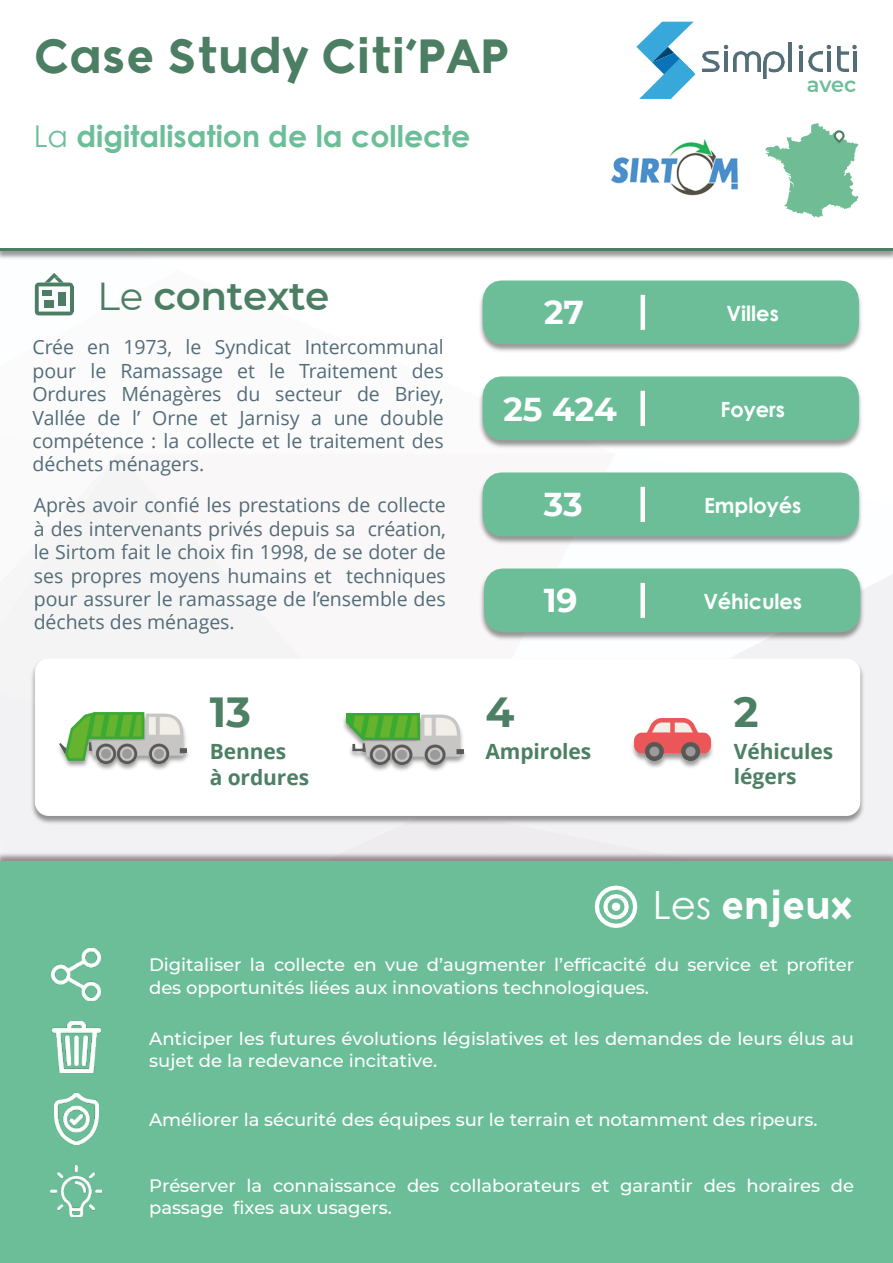
<style>
.page{position:relative;width:893px;height:1263px;background:#fff}
.page>*{position:absolute;margin:0;border:0;box-sizing:border-box;transform-origin:0 0}
.t1{font:700 48px "Kotori Rose";color:#4c7e63}
.t2{font:700 42px "Montserrat";color:#4c7f63}
.t3{font:600 39px "Montserrat";letter-spacing:-.01em;color:#4c7e63}
.t4{font:700 39px "Kotori Rose";color:#fff}
.t5{font:700 33px "Montserrat";letter-spacing:-.005em;color:#fff}
.t6{font:700 30px "Century Gothic";color:#6cbe99}
.t7{font:700 21px/25.2px "Open Sans";letter-spacing:-.005em;color:#4c7f63}
.t8{font:700 21px "Century Gothic";letter-spacing:-.005em;color:#fff}
.t9{font:600 21px "Montserrat";color:#6cbe99}
.t10{font:19.5px/23.4px "Open Sans";letter-spacing:-.005em;color:#536c79;text-align:justify}
.t11{font:500 18px/22.5px "Montserrat";letter-spacing:-.005em;color:#fff}
.s1{font-weight:400}
.s2{font-family:"Century Gothic";font-weight:400}
</style>
<div class="page">
<div style="left:655px;top:809px;width:238px;height:41px;background:#f2f1f3"></div>
<div style="left:733px;top:574px;width:160px;height:235px;background:#f2f1f3"></div>
<div style="left:436px;top:827px;width:219px;height:23px;background:#eeecef"></div>
<div style="left:0;top:522px;width:299px;height:172px;background:#f5f4f4"></div>
<div style="left:0;top:694px;width:436px;height:156px;background:#f2f1f3"></div>
<svg style="left:0;top:842px;width:39px;height:8px"></svg>
<div style="left:0;top:861px;width:893px;height:402px;background:#6cbe99"></div>
<hr style="left:0;top:248px;width:893px;height:3px;background:#4c7e63">
<svg style="left:0;top:251px;width:178px;height:373px"></svg>
<img style="left:480px;top:280px;width:381px;height:72px">
<div style="left:482px;top:281px;width:376px;height:63px;background:#6cbe99"></div>
<div style="left:640px;top:295px;width:5px;height:35px;background:#fff"></div>
<img style="left:479px;top:389px;width:382px;height:59px">
<div style="left:482px;top:376px;width:376px;height:64px;background:#6cbe99"></div>
<div style="left:640px;top:391px;width:5px;height:35px;background:#fff"></div>
<img style="left:478px;top:485px;width:384px;height:60px">
<div style="left:482px;top:472px;width:376px;height:64px;background:#6cbe99"></div>
<div style="left:640px;top:487px;width:5px;height:35px;background:#fff"></div>
<svg style="left:636px;top:22px;width:59px;height:77px"></svg>
<img style="left:702px;top:52px;width:17px;height:20px">
<svg style="left:723px;top:45px;width:5px;height:4px"></svg>
<hr style="left:724px;top:52px;width:3px;height:20px;background:#546e78">
<img style="left:734px;top:51px;width:26px;height:21px">
<img style="left:764px;top:51px;width:20px;height:27px">
<hr style="left:788px;top:42px;width:4px;height:30px;background:#546e78">
<hr style="left:799px;top:52px;width:3px;height:20px;background:#546e78">
<svg style="left:798px;top:45px;width:5px;height:4px"></svg>
<img style="left:808px;top:52px;width:14px;height:20px">
<svg style="left:826px;top:45px;width:5px;height:4px"></svg>
<hr style="left:827px;top:52px;width:3px;height:20px;background:#546e78">
<img style="left:837px;top:47px;width:11px;height:25px">
<svg style="left:852px;top:45px;width:4px;height:4px"></svg>
<svg style="left:853px;top:52px;width:3px;height:20px"></svg>
<svg style="left:594px;top:886px;width:43px;height:42px"></svg>
<svg style="left:765px;top:123px;width:93px;height:95px"></svg>
<img style="left:611px;top:139px;width:127px;height:57px">
<img style="left:29px;top:657px;width:837px;height:170px">
<div style="left:35px;top:659px;width:825px;height:157px;background:#fff;border-radius:14px"></div>
<img style="left:479px;top:568px;width:387px;height:75px">
<div style="left:484px;top:569px;width:376px;height:63px;background:#6cbe99"></div>
<div style="left:640px;top:583px;width:5px;height:35px;background:#fff"></div>
<img style="left:59px;top:743px;width:130px;height:27px">
<img style="left:60px;top:712px;width:126px;height:51px">
<img style="left:343px;top:716px;width:123px;height:55px">
<img style="left:346px;top:713px;width:117px;height:51px">
<img style="left:632px;top:737px;width:81px;height:31px">
<img style="left:634px;top:718px;width:76px;height:43px">
<img style="left:52px;top:949px;width:49px;height:51px">
<img style="left:52px;top:1021px;width:48px;height:51px">
<img style="left:54px;top:1093px;width:44px;height:51px">
<img style="left:51px;top:1166px;width:51px;height:51px">
<h2 class="t1" style="left:34px;top:26px;width:477px">Case Study Citi’PAP</h2>
<p class="t6" style="left:34px;top:113px;width:438px"><span class="s1">La</span> digitalisation de la collecte</p>
<p class="t9" style="left:806px;top:70px;width:51px">avec</p>
<p class="t3" style="left:97px;top:269px;width:234px"><span class="s1">Le</span> contexte</p>
<p class="t10" style="left:33px;top:335px;width:413px">Crée en 1973, le Syndicat Intercommunal pour le Ramassage et le Traitement des Ordures Ménagères du secteur de Briey, Vallée de l’ Orne et Jarnisy a une double compétence : la collecte et le traitement des déchets ménagers.</p>
<p class="t5" style="left:544px;top:288px;width:41px">27</p>
<p class="t8" style="left:726px;top:297px;width:54px">Villes</p>
<p class="t5" style="left:503px;top:385px;width:115px">25 424</p>
<p class="t8" style="left:720px;top:393px;width:66px">Foyers</p>
<p class="t10" style="left:34px;top:493px;width:414px">Après avoir confié les prestations de collecte à des intervenants privés depuis sa création, le Sirtom fait le choix fin 1998, de se doter de ses propres moyens humains et techniques pour assurer le ramassage de l’ensemble des déchets des ménages.</p>
<p class="t2" style="left:210px;top:682px;width:43px">13</p>
<p class="t7" style="left:210px;top:738px;width:78px">Bennes</p>
<p class="t7" style="left:210px;top:765px;width:101px">à ordures</p>
<p class="t5" style="left:543px;top:480px;width:40px">33</p>
<p class="t8" style="left:704px;top:489px;width:99px">Employés</p>
<p class="t5" style="left:543px;top:576px;width:35px">19</p>
<p class="t8" style="left:703px;top:585px;width:100px">Véhicules</p>
<p class="t2" style="left:485px;top:682px;width:30px">4</p>
<p class="t7" style="left:485px;top:738px;width:107px">Ampiroles</p>
<p class="t2" style="left:734px;top:682px;width:26px">2</p>
<p class="t7" style="left:734px;top:738px;width:101px">Véhicules légers</p>
<p class="t4" style="left:653px;top:881px;width:201px"><span class="s2">Les</span> enjeux</p>
<p class="t11" style="left:149px;top:953px;width:706px">Digitaliser la collecte en vue d’augmenter l’efficacité du service et profiter des opportunités liées aux innovations technologiques.</p>
<p class="t11" style="left:149px;top:1026px;width:706px">Anticiper les futures évolutions législatives et les demandes de leurs élus au sujet de la redevance incitative.</p>
<p class="t11" style="left:149px;top:1108px;width:669px">Améliorer la sécurité des équipes sur le terrain et notamment des ripeurs.</p>
<p class="t11" style="left:149px;top:1173px;width:706px">Préserver la connaissance des collaborateurs et garantir des horaires de passage fixes aux usagers.</p>
</div>
